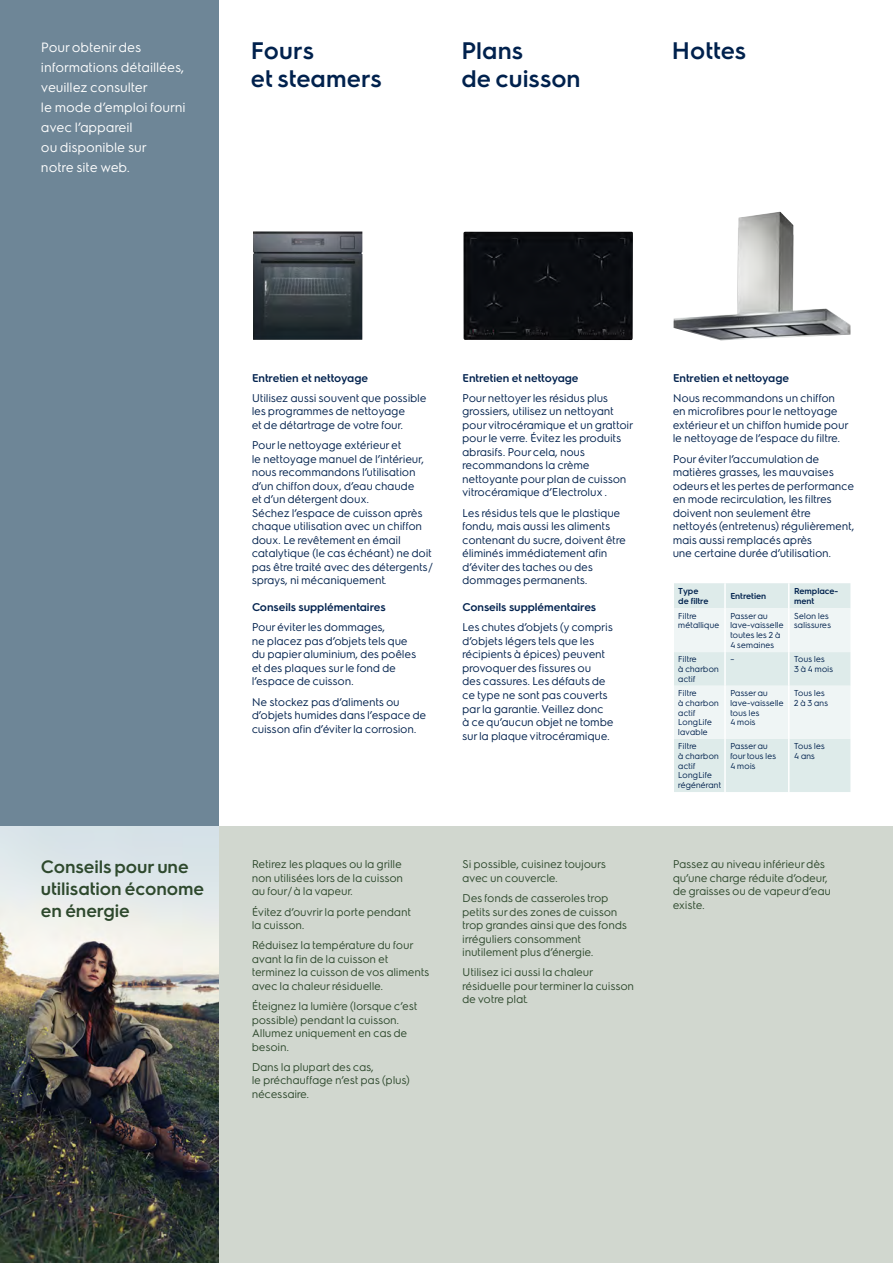
<style>
.page{position:relative;width:893px;height:1263px;background:#fff}
.page>*{position:absolute;margin:0;border:0;box-sizing:border-box;transform-origin:0 0}
.t1{font:600 24px/27.9px "Electrolux Sans";color:#00214d}
.t2{font:600 18px/21.9px "Electrolux Sans";letter-spacing:-.005em;color:#2e492d}
.t3{font:13.5px/20px "Electrolux Sans";color:#fff}
.t4{font:11.25px/13.5px "Electrolux Sans";letter-spacing:-.005em;color:#00214d}
.t5{font:11.25px/13.5px "Electrolux Sans";letter-spacing:-.005em;color:#2e492d}
.t6{font:600 11.25px "Electrolux Sans";letter-spacing:-.005em;color:#00214d}
.t7{font:8.7px/9.8px "Electrolux Sans";letter-spacing:-.005em;color:#00214d}
.t8{font:600 8.7px/9.8px "Electrolux Sans";letter-spacing:-.005em;color:#00214d}
</style>
<div class="page">
<div style="left:219px;top:826px;width:674px;height:437px;background:#d1d7cf"></div>
<div style="left:0;top:0;width:219px;height:826px;background:#6e8697"></div>
<img style="left:0;top:826px;width:219px;height:437px">
<img style="left:253px;top:231px;width:109px;height:109px">
<img style="left:463px;top:232px;width:170px;height:108px">
<img style="left:673px;top:212px;width:177px;height:128px">
<svg style="left:674px;top:583px;width:176px;height:209px"></svg>
<hr style="left:724px;top:608px;width:2px;height:44px;background:#fff">
<hr style="left:788px;top:608px;width:1px;height:44px;background:#fff">
<hr style="left:724px;top:652px;width:2px;height:34px;background:#fff">
<hr style="left:788px;top:652px;width:1px;height:34px;background:#fff">
<hr style="left:724px;top:686px;width:2px;height:53px;background:#fff">
<hr style="left:788px;top:686px;width:1px;height:53px;background:#fff">
<hr style="left:724px;top:739px;width:2px;height:53px;background:#fff">
<hr style="left:788px;top:739px;width:1px;height:53px;background:#fff">
<p class="t3" style="left:41px;top:36px;width:146px">Pour obtenir des informations détaillées, veuillez consulter<br>le mode d’emploi fourni avec l’appareil<br>ou disponible sur<br>notre site web.</p>
<h1 class="t1" style="left:251px;top:35px;width:132px">Fours<br>et steamers</h1>
<h1 class="t1" style="left:461px;top:35px;width:121px">Plans<br>de cuisson</h1>
<h1 class="t1" style="left:672px;top:35px;width:76px">Hottes</h1>
<h2 class="t2" style="left:41px;top:854px;width:165px">Conseils pour une utilisation économe en énergie</h2>
<p class="t6" style="left:252px;top:370px;width:118px">Entretien et nettoyage</p>
<p class="t4" style="left:252px;top:390px;width:176px">Utilisez aussi souvent que possible les programmes de nettoyage<br>et de détartrage de votre four.</p>
<p class="t4" style="left:252px;top:438px;width:183px">Pour le nettoyage extérieur et<br>le nettoyage manuel de l’intérieur, nous recommandons l’utilisation d’un chiffon doux, d’eau chaude<br>et d’un détergent doux.<br>Séchez l’espace de cuisson après chaque utilisation avec un chiffon doux. Le revêtement en émail catalytique (le cas échéant) ne doit pas être traité avec des détergents/ sprays, ni mécaniquement.</p>
<p class="t6" style="left:252px;top:599px;width:135px">Conseils supplémentaires</p>
<p class="t4" style="left:252px;top:620px;width:166px">Pour éviter les dommages,<br>ne placez pas d’objets tels que du papier aluminium, des poêles et des plaques sur le fond de l’espace de cuisson.</p>
<p class="t4" style="left:252px;top:694px;width:176px">Ne stockez pas d’aliments ou d’objets humides dans l’espace de cuisson afin d’éviter la corrosion.</p>
<p class="t6" style="left:462px;top:370px;width:118px">Entretien et nettoyage</p>
<p class="t4" style="left:462px;top:390px;width:172px">Pour nettoyer les résidus plus grossiers, utilisez un nettoyant pour vitrocéramique et un grattoir pour le verre. Évitez les produits abrasifs. Pour cela, nous recommandons la crème nettoyante pour plan de cuisson vitrocéramique d’Electrolux .</p>
<p class="t4" style="left:462px;top:505px;width:165px">Les résidus tels que le plastique fondu, mais aussi les aliments contenant du sucre, doivent être éliminés immédiatement afin d’éviter des taches ou des dommages permanents.</p>
<p class="t6" style="left:462px;top:599px;width:135px">Conseils supplémentaires</p>
<p class="t4" style="left:462px;top:620px;width:153px">Les chutes d’objets (y compris d’objets légers tels que les récipients à épices) peuvent provoquer des fissures ou<br>des cassures. Les défauts de ce type ne sont pas couverts par la garantie. Veillez donc à ce qu’aucun objet ne tombe sur la plaque vitrocéramique.</p>
<p class="t5" style="left:252px;top:857px;width:153px;text-align:justify">Retirez les plaques ou la grille non utilisées lors de la cuisson au four/à la vapeur.</p>
<p class="t5" style="left:252px;top:904px;width:161px">Évitez d’ouvrir la porte pendant la cuisson.</p>
<p class="t5" style="left:252px;top:938px;width:179px">Réduisez la température du four avant la fin de la cuisson et terminez la cuisson de vos aliments avec la chaleur résiduelle.</p>
<p class="t5" style="left:252px;top:999px;width:167px">Éteignez la lumière (lorsque c’est possible) pendant la cuisson.<br>Allumez uniquement en cas de besoin.</p>
<p class="t5" style="left:252px;top:1059px;width:160px">Dans la plupart des cas,<br>le préchauffage n’est pas (plus) nécessaire.</p>
<p class="t5" style="left:462px;top:857px;width:145px">Si possible, cuisinez toujours avec un couvercle.</p>
<p class="t5" style="left:462px;top:891px;width:166px">Des fonds de casseroles trop petits sur des zones de cuisson trop grandes ainsi que des fonds irréguliers consomment inutilement plus d’énergie.</p>
<p class="t5" style="left:462px;top:965px;width:173px">Utilisez ici aussi la chaleur résiduelle pour terminer la cuisson de votre plat.</p>
<p class="t6" style="left:673px;top:370px;width:118px">Entretien et nettoyage</p>
<p class="t4" style="left:673px;top:390px;width:177px">Nous recommandons un chiffon en microfibres pour le nettoyage extérieur et un chiffon humide pour le nettoyage de l’espace du filtre.</p>
<p class="t4" style="left:673px;top:451px;width:183px">Pour éviter l’accumulation de matières grasses, les mauvaises odeurs et les pertes de performance en mode recirculation, les filtres doivent non seulement être nettoyés (entretenus) régulièrement, mais aussi remplacés après<br>une certaine durée d’utilisation.</p>
<p class="t8" style="left:678px;top:586px;width:32px">Type de filtre</p>
<p class="t8" style="left:730px;top:591px;width:37px">Entretien</p>
<p class="t8" style="left:794px;top:586px;width:46px">Remplace&shy;ment</p>
<p class="t7" style="left:678px;top:610px;width:43px">Filtre métallique</p>
<p class="t7" style="left:730px;top:610px;width:55px">Passer au lave-vaisselle toutes les 2 à<br>4 semaines</p>
<p class="t7" style="left:794px;top:610px;width:39px">Selon les salissures</p>
<p class="t7" style="left:678px;top:654px;width:42px">Filtre<br>à charbon actif</p>
<p class="t7" style="left:730px;top:654px;width:6px">–</p>
<p class="t7" style="left:794px;top:654px;width:41px">Tous les<br>3 à 4 mois</p>
<p class="t7" style="left:678px;top:687px;width:42px">Filtre<br>à charbon actif<br>LongLife lavable</p>
<p class="t7" style="left:730px;top:687px;width:55px">Passer au lave-vaisselle tous les<br>4 mois</p>
<p class="t7" style="left:794px;top:687px;width:36px">Tous les<br>2 à 3 ans</p>
<p class="t7" style="left:678px;top:741px;width:45px">Filtre<br>à charbon actif<br>LongLife régénérant</p>
<p class="t7" style="left:730px;top:741px;width:47px">Passer au four tous les<br>4 mois</p>
<p class="t7" style="left:794px;top:741px;width:32px">Tous les<br>4 ans</p>
<p class="t5" style="left:673px;top:857px;width:160px">Passez au niveau inférieur dès qu’une charge réduite d’odeur, de graisses ou de vapeur d’eau existe.</p>
</div>
